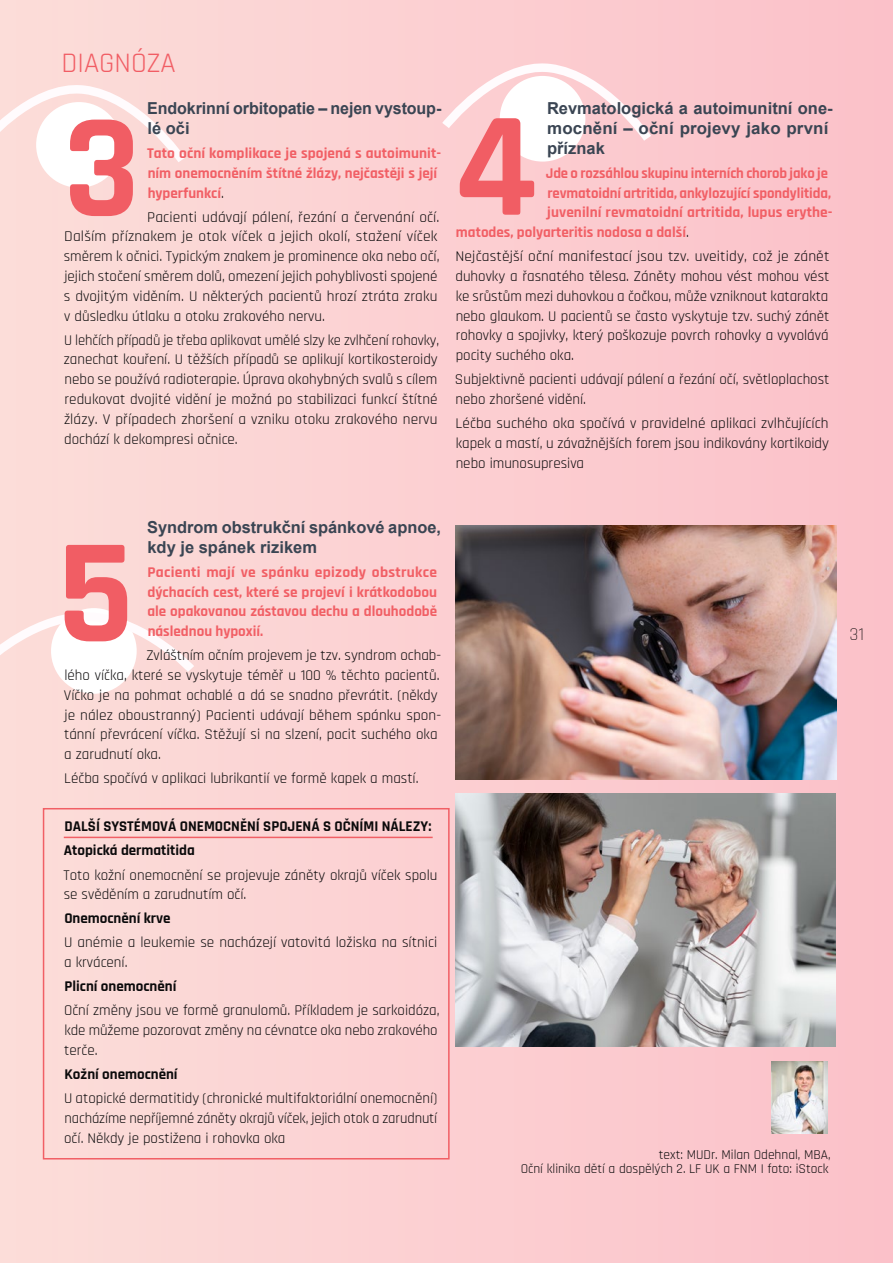
<style>
.page{position:relative;width:893px;height:1263px;background:#fff}
.page>*{position:absolute;margin:0;border:0;box-sizing:border-box;transform-origin:0 0}
.t1{font:700 150px "Rajdhani";color:#f15d64}
.t2{font:28.5px "Rajdhani";color:#f15d64}
.t3{font:300 18px "Rajdhani";color:#000}
.t4{font:700 16.5px/19.8px "Arial";color:#3a4553}
.t5{font:15px/19.8px "Rajdhani";color:#0b0a0b}
.t6{font:700 15px/19.8px "Rajdhani";color:#f15f65}
.t7{font:700 15px/24px "Rajdhani";color:#0b0a0b}
.t8{font:13.5px/13.5px "Rajdhani";color:#0b0a0b;text-align:right}
.s1{font-weight:400;color:#0b0a0b}
</style>
<div class="page">
<div style="left:0;top:0;width:893px;height:1263px;background:linear-gradient(to right,#fcddd9,#fbc1c9)"></div>
<div style="left:36px;top:102px;width:86px;height:86px;background:#fff;border-radius:50%"></div>
<div style="left:500px;top:76px;width:85px;height:86px;background:#fff;border-radius:50%"></div>
<div style="left:51px;top:608px;width:86px;height:86px;background:#fff;border-radius:50%"></div>
<svg style="left:0;top:83px;width:190px;height:85px"></svg>
<svg style="left:437px;top:62px;width:219px;height:85px"></svg>
<svg style="left:0;top:612px;width:200px;height:65px"></svg>
<div style="left:43px;top:808px;width:407px;height:351px;border:2px solid #f15f65"></div>
<img style="left:771px;top:1061px;width:56px;height:72px">
<img style="left:455px;top:526px;width:381px;height:253px">
<img style="left:455px;top:793px;width:381px;height:254px">
<hr style="left:64px;top:837px;width:369px;height:1px;background:#f15f65">
<h2 class="t2" style="left:62px;top:47px;width:116px">DIAGNÓZA</h2>
<p class="t4" style="left:147px;top:99px;width:296px">Endokrinní orbitopatie – nejen vystoup&shy;lé oči</p>
<p class="t6" style="left:147px;top:144px;width:296px">Tato oční komplikace je spojená s autoimunit&shy;ním onemocněním štítné žlázy, nejčastěji s její hyperfunkcí<span class="s1">.</span></p>
<p class="t5" style="left:64px;top:207px;width:377px;text-indent:83px">Pacienti udávají pálení, řezání a červenání očí.<br>Dalším příznakem je otok víček a jejich okolí, stažení víček směrem k očnici. Typickým znakem je prominence oka nebo očí, jejich stočení směrem dolů, omezení jejich pohyblivosti spojené s dvojitým viděním. U některých pacientů hrozí ztráta zraku v důsledku útlaku a otoku zrakového nervu.</p>
<p class="t5" style="left:64px;top:330px;width:377px">U lehčích případů je třeba aplikovat umělé slzy ke zvlhčení rohovky, zanechat kouření. U těžších případů se aplikují kortikosteroidy nebo se používá radioterapie. Úprava okohybných svalů s cílem redukovat dvojité vidění je možná po stabilizaci funkcí štítné žlázy. V případech zhoršení a vzniku otoku zrakového nervu dochází k dekompresi očnice.</p>
<p class="t4" style="left:547px;top:99px;width:287px">Revmatologická a autoimunitní one&shy;mocnění – oční projevy jako první příznak</p>
<p class="t6" style="left:546px;top:163px;width:284px">Jde o rozsáhlou skupinu interních chorob jako je</p>
<p class="t6" style="left:547px;top:183px;width:285px">revmatoidní artritida, ankylozující spondylitida,</p>
<p class="t6" style="left:547px;top:203px;width:287px">juvenilní revmatoidní artritida, lupus erythe-</p>
<p class="t6" style="left:456px;top:223px;width:234px">matodes, polyarteritis nodosa a další<span class="s1">.</span></p>
<p class="t5" style="left:455px;top:247px;width:375px;text-align:justify">Nejčastější oční manifestací jsou tzv. uveitidy, což je zánět duhovky a řasnatého tělesa. Záněty mohou vést mohou vést ke srůstům mezi duhovkou a čočkou, může vzniknout katarakta nebo glaukom. U pacientů se často vyskytuje tzv. suchý zánět rohovky a spojivky, který poškozuje povrch rohovky a vyvolává pocity suchého oka.</p>
<p class="t5" style="left:455px;top:370px;width:376px">Subjektivně pacienti udávají pálení a řezání očí, světloplachost nebo zhoršené vidění.</p>
<p class="t5" style="left:455px;top:414px;width:375px;text-align:justify">Léčba suchého oka spočívá v pravidelné aplikaci zvlhčujících kapek a mastí, u závažnějších forem jsou indikovány kortikoidy nebo imunosupresiva</p>
<h1 class="t1" style="left:64px;top:77px;width:78px">3</h1>
<h1 class="t1" style="left:455px;top:75px;width:83px">4</h1>
<p class="t4" style="left:147px;top:518px;width:295px">Syndrom obstrukční spánkové apnoe, kdy je spánek rizikem</p>
<p class="t6" style="left:147px;top:562px;width:291px;text-align:justify">Pacienti mají ve spánku epizody obstrukce dýchacích cest, které se projeví i krátkodobou ale opakovanou zástavou dechu a dlouhodobě následnou hypoxií.</p>
<p class="t5" style="left:64px;top:646px;width:379px;text-indent:82px">Zvláštním očním projevem je tzv. syndrom ochab&shy;lého víčka, které se vyskytuje téměř u 100 % těchto pacientů.<br>Víčko je na pohmat ochablé a dá se snadno převrátit. (někdy je nález oboustranný) Pacienti udávají během spánku spon&shy;tánní převrácení víčka. Stěžují si na slzení, pocit suchého oka a zarudnutí oka.</p>
<p class="t5" style="left:64px;top:769px;width:356px">Léčba spočívá v aplikaci lubrikantií ve formě kapek a mastí.</p>
<p class="t7" style="left:64px;top:815px;width:369px">DALŠÍ SYSTÉMOVÁ ONEMOCNĚNÍ SPOJENÁ S OČNÍMI NÁLEZY:<br>Atopická dermatitida</p>
<p class="t5" style="left:63px;top:865px;width:376px">Toto kožní onemocnění se projevuje záněty okrajů víček spolu se svěděním a zarudnutím očí.</p>
<p class="t7" style="left:64px;top:907px;width:108px">Onemocnění krve</p>
<p class="t5" style="left:64px;top:933px;width:375px">U anémie a leukemie se nacházejí vatovitá ložiska na sítnici a krvácení.</p>
<p class="t7" style="left:65px;top:975px;width:113px">Plicní onemocnění</p>
<p class="t5" style="left:64px;top:1001px;width:377px">Oční změny jsou ve formě granulomů. Příkladem je sarkoidóza, kde můžeme pozorovat změny na cévnatce oka nebo zrakového terče.</p>
<p class="t7" style="left:65px;top:1063px;width:115px">Kožní onemocnění</p>
<p class="t5" style="left:64px;top:1089px;width:375px;text-align:justify">U atopické dermatitidy (chronické multifaktoriální onemocnění) nacházíme nepříjemné záněty okrajů víček, jejich otok a zarudnutí očí. Někdy je postižena i rohovka oka</p>
<h1 class="t1" style="left:58px;top:502px;width:77px">5</h1>
<p class="t3" style="left:850px;top:624px;width:16px">31</p>
<p class="t8" style="left:521px;top:1149px;width:311px">text: MUDr. Milan Odehnal, MBA,<br>Oční klinika dětí a dospělých 2. LF UK a FNM I foto: iStock</p>
</div>
